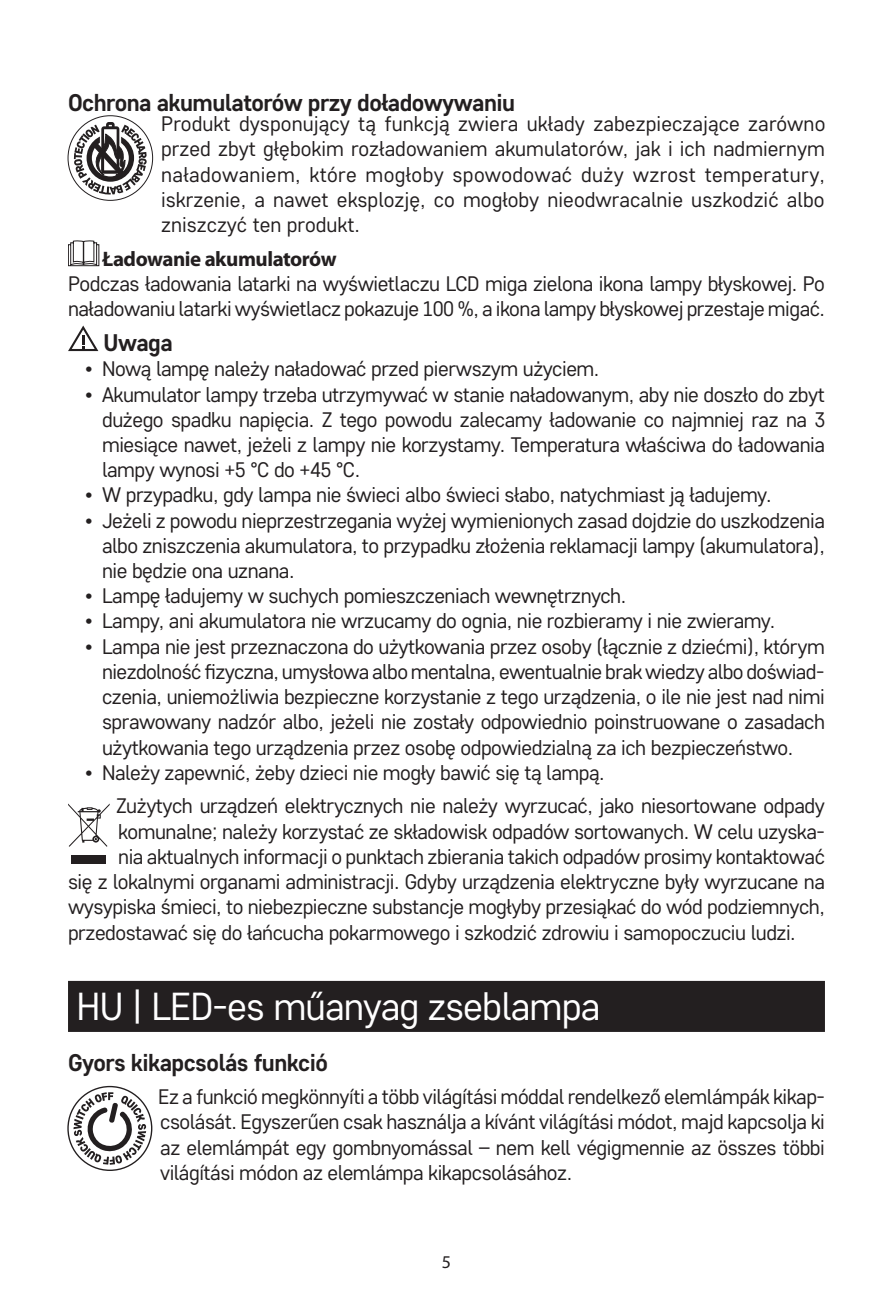
<style>
.page{position:relative;width:893px;height:1302px;background:#fff}
.page>*{position:absolute;margin:0;border:0;box-sizing:border-box;transform-origin:0 0}
.t1{font:39px "Core Sans D35";letter-spacing:-.02em;color:#fff}
.t2{font:700 24px "Core Sans D55";letter-spacing:-.02em;color:#231f20}
.t3{font:21px/25.2px "Core Sans D35";letter-spacing:-.02em;color:#231f20;text-align:justify}
.t4{font:700 21px "Myriad Pro";letter-spacing:-.02em;color:#231f20}
.t5{font:18px "Myriad Pro";color:#231f20}
</style>
<div class="page">
<div style="left:68px;top:980px;width:757px;height:51px;background:#231f20"></div>
<svg style="left:68px;top:116px;width:85px;height:84px"></svg>
<svg style="left:74px;top:122px;width:73px;height:72px"></svg>
<svg style="left:68px;top:240px;width:31px;height:26px"></svg>
<svg style="left:68px;top:325px;width:30px;height:26px"></svg>
<svg style="left:68px;top:803px;width:42px;height:43px"></svg>
<div style="left:72px;top:855px;width:34px;height:8px;background:#231f20"></div>
<svg style="left:68px;top:1086px;width:84px;height:84px"></svg>
<svg style="left:73px;top:1091px;width:73px;height:73px"></svg>
<p class="t2" style="left:68px;top:87px;width:449px">Ochrona akumulatorów przy doładowywaniu</p>
<p class="t3" style="left:161px;top:110px;width:666px">Produkt dysponujący tą funkcją zwiera układy zabezpieczające zarówno przed zbyt głębokim rozładowaniem akumulatorów, jak i ich nadmiernym naładowaniem, które mogłoby spowodować duży wzrost temperatury, iskrzenie, a nawet eksplozję, co mogłoby nieodwracalnie uszkodzić albo zniszczyć ten produkt.</p>
<p class="t4" style="left:103px;top:245px;width:236px">Ładowanie akumulatorów</p>
<p class="t3" style="left:68px;top:270px;width:759px">Podczas ładowania latarki na wyświetlaczu LCD miga zielona ikona lampy błyskowej. Po naładowaniu latarki wyświetlacz pokazuje 100 %, a ikona lampy błyskowej przestaje migać.</p>
<p class="t2" style="left:104px;top:327px;width:71px">Uwaga</p>
<p class="t3" style="left:85px;top:355px;width:516px">• Nową lampę należy naładować przed pierwszym użyciem.</p>
<p class="t3" style="left:102px;top:381px;width:725px;text-indent:-17px">• Akumulator lampy trzeba utrzymywać w stanie naładowanym, aby nie doszło do zbyt dużego spadku napięcia. Z tego powodu zalecamy ładowanie co najmniej raz na 3 miesiące nawet, jeżeli z lampy nie korzystamy. Temperatura właściwa do ładowania lampy wynosi +5 °C do +45 °C.</p>
<p class="t3" style="left:85px;top:481px;width:688px">• W przypadku, gdy lampa nie świeci albo świeci słabo, natychmiast ją ładujemy.</p>
<p class="t3" style="left:102px;top:507px;width:724px;text-indent:-17px">• Jeżeli z powodu nieprzestrzegania wyżej wymienionych zasad dojdzie do uszkodzenia albo zniszczenia akumulatora, to przypadku złożenia reklamacji lampy (akumulatora), nie będzie ona uznana.</p>
<p class="t3" style="left:85px;top:582px;width:543px">• Lampę ładujemy w suchych pomieszczeniach wewnętrznych.</p>
<p class="t3" style="left:85px;top:607px;width:692px">• Lampy, ani akumulatora nie wrzucamy do ognia, nie rozbieramy i nie zwieramy.</p>
<p class="t3" style="left:102px;top:633px;width:724px;text-indent:-17px">• Lampa nie jest przeznaczona do użytkowania przez osoby (łącznie z dziećmi), którym niezdolność fizyczna, umysłowa albo mentalna, ewentualnie brak wiedzy albo doświad&shy;czenia, uniemożliwia bezpieczne korzystanie z tego urządzenia, o ile nie jest nad nimi sprawowany nadzór albo, jeżeli nie zostały odpowiednio poinstruowane o zasadach użytkowania tego urządzenia przez osobę odpowiedzialną za ich bezpieczeństwo.</p>
<p class="t3" style="left:116px;top:754px;width:710px;line-height:33.6px;text-indent:-31px">• Należy zapewnić, żeby dzieci nie mogły bawić się tą lampą.<br>Zużytych urządzeń elektrycznych nie należy wyrzucać, jako niesortowane odpady</p>
<p class="t3" style="left:118px;top:818px;width:708px">komunalne; należy korzystać ze składowisk odpadów sortowanych. W celu uzyska-</p>
<p class="t3" style="left:118px;top:843px;width:708px">nia aktualnych informacji o punktach zbierania takich odpadów prosimy kontaktować</p>
<p class="t3" style="left:68px;top:868px;width:758px">się z lokalnymi organami administracji. Gdyby urządzenia elektryczne były wyrzucane na</p>
<p class="t3" style="left:68px;top:893px;width:758px">wysypiska śmieci, to niebezpieczne substancje mogłyby przesiąkać do wód podziemnych,</p>
<p class="t3" style="left:68px;top:918px;width:729px">przedostawać się do łańcucha pokarmowego i szkodzić zdrowiu i samopoczuciu ludzi.</p>
<h1 class="t1" style="left:77px;top:981px;width:526px">HU | LED-es műanyag zseblampa</h1>
<p class="t2" style="left:68px;top:1046px;width:261px">Gyors kikapcsolás funkció</p>
<p class="t3" style="left:158px;top:1083px;width:668px">Ez a funkció megkönnyíti a több világítási móddal rendelkező elemlámpák kikap&shy;csolását. Egyszerűen csak használja a kívánt világítási módot, majd kapcsolja ki az elemlámpát egy gombnyomással – nem kell végigmennie az összes többi világítási módon az elemlámpa kikapcsolásához.</p>
<p class="t5" style="left:442px;top:1250px;width:11px">5</p>
</div>
